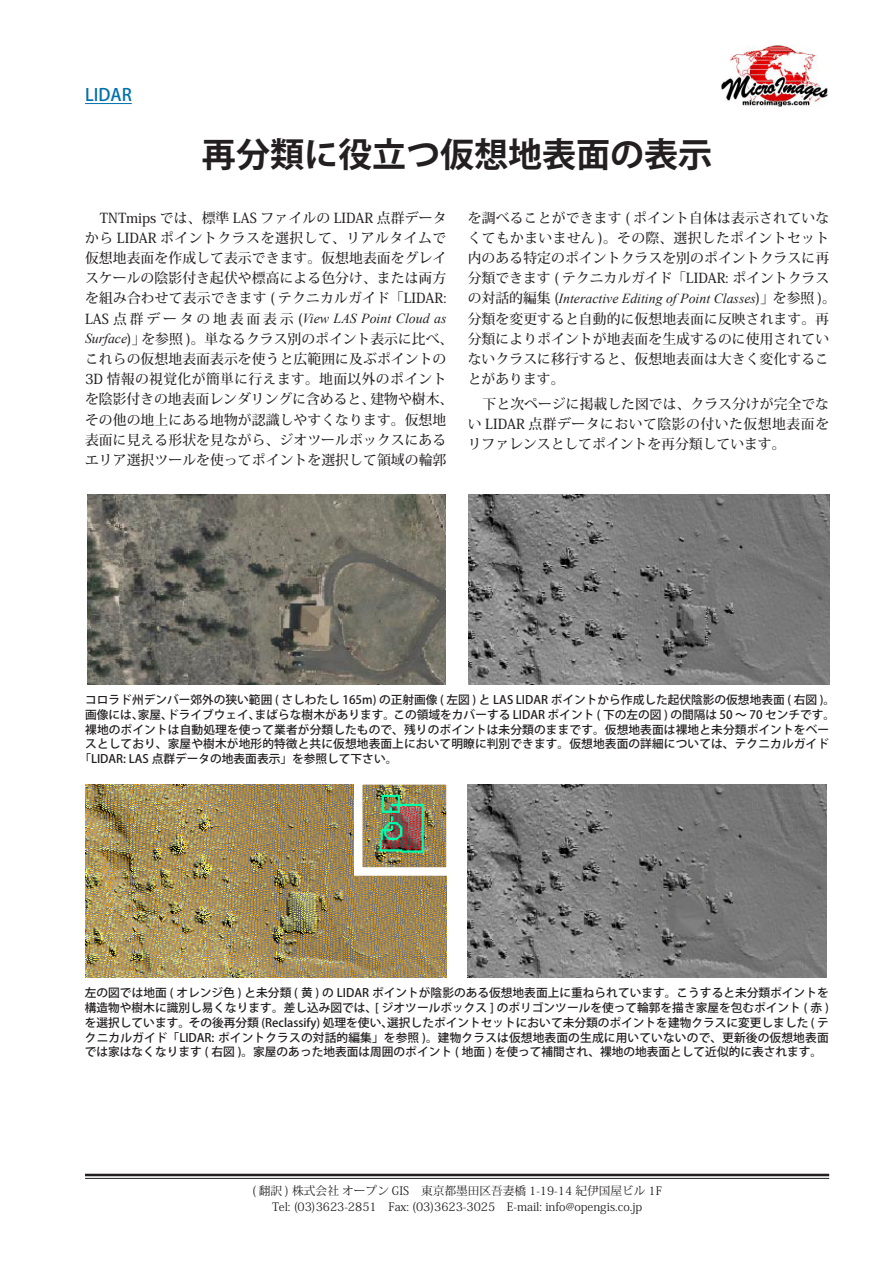
<style>
.page{position:relative;width:893px;height:1263px;background:#fff}
.page>*{position:absolute;margin:0;border:0;box-sizing:border-box;transform-origin:0 0}
.タイトル{font:700 34.05px "Koz Go Pro";color:#231f20}
.分類_下線{font:500 16.95px "Koz Go Pro";color:#0071ad}
.本文{font:500 13.8px/20.1px "Koz Min Pro";letter-spacing:.005em;color:#231f20;text-align:justify}
.本文-2{font:500 13.8px "Koz Min Pro";letter-spacing:.025em;color:#231f20}
.本文-3{font:italic 13.8px "Times New Roman";color:#231f20}
.画面の説明{font:500 11.7px/14.9px "Koz Go Pro";color:#231f20;text-align:right}
.t1{font:11.7px "Koz Min Pro";color:#231f20}
.s1{font-family:"Times New Roman";font-weight:400;font-style:italic}
.s2{font-family:"Koz Min Pro";font-weight:500;font-style:normal}
</style>
<div class="page">
<hr style="left:85px;top:1174px;width:744px;height:2px;background:#231f20">
<hr style="left:85px;top:1178px;width:744px;height:1px;background:#231f20">
<img style="left:721px;top:45px;width:107px;height:62px">
<hr style="left:85px;top:103px;width:47px;height:1px;background:#0071ad">
<img style="left:87px;top:494px;width:359px;height:191px">
<img style="left:469px;top:494px;width:360px;height:191px">
<img style="left:468px;top:784px;width:359px;height:193px">
<img style="left:85px;top:784px;width:361px;height:193px">
<img style="left:364px;top:786px;width:81px;height:80px">
<div style="left:354px;top:776px;width:101px;height:100px;border:9px solid #fff"></div>
<p class="分類_下線" style="left:85px;top:84px;width:48px">LIDAR</p>
<p class="タイトル" style="left:202px;top:133px;width:512px">再分類に役立つ仮想地表面の表示</p>
<p class="本文" style="left:85px;top:207px;width:363px;text-indent:15px">TNTmips では、標準 LAS ファイルの LIDAR 点群データから LIDAR ポイントクラスを選択して、リアルタイムで仮想地表面を作成して表示できます。仮想地表面をグレイスケールの陰影付き起伏や標高による色分け、または両方を組み合わせて表示できます ( テクニカルガイド「LIDAR:<br>LAS 点群データの地表面表示 (<span class="s1">View LAS Point Cloud as</span></p>
<p class="本文" style="left:141px;top:328px;width:313px">を参照 )。単なるクラス別のポイント表示に比べ、</p>
<p class="本文" style="left:468px;top:207px;width:370px;text-align:left">を調べることができます ( ポイント自体は表示されていなくてもかまいません )。その際、選択したポイントセット内のある特定のポイントクラスを別のポイントクラスに再分類できます ( テクニカルガイド「LIDAR: ポイントクラスの対話的編集 (<span class="s1">Interactive Editing ofPoint Classes</span>)」を参照。(</p>
<p class="本文" style="left:468px;top:308px;width:363px">分類を変更すると自動的に仮想地表面に反映されます。再分類によりポイントが地表面を生成するのに使用されていないクラスに移行すると、仮想地表面は大きく変化することがあります。</p>
<p class="本文" style="left:468px;top:393px;width:363px;text-indent:15px">下と次ページに掲載した図では、クラス分けが完全でない LIDAR 点群データにおいて陰影の付いた仮想地表面をリファレンスとしてポイントを再分類しています。</p>
<p class="本文-3" style="left:85px;top:329px;width:62px">Surface<span class="s2">)」</span></p>
<p class="本文" style="left:85px;top:348px;width:363px">これらの仮想地表面表示を使うと広範囲に及ぶポイントの</p>
<p class="本文-2" style="left:85px;top:369px;width:363px">3D 情報の視覚化が簡単に行えます。地面以外のポイント</p>
<p class="本文" style="left:370px;top:389px;width:84px">建物や樹木、</p>
<p class="本文" style="left:85px;top:389px;width:363px;text-align:left">を陰影付きの地表面レンダリングに含めると、<br>その他の地上にある地物が認識しやすくなります。仮想地表面に見える形状を見ながら、ジオツールボックスにあるエリア選択ツールを使ってポイントを選択して領域の輪郭</p>
<p class="画面の説明" style="left:85px;top:693px;width:751px">コロラド州デンバー郊外の狭い範囲 ( さしわたし 165m) の正射画像 ( 左図 と) LAS LIDAR ポイントから作成した起伏陰影の仮想地表面 ( 右図。(この領域をカバーする LIDAR ポイント ( 下の左の図 ) の間隔は 50 ～ 70 センチです。</p>
<p class="画面の説明" style="left:167px;top:707px;width:95px">ドライブウェイ、</p>
<p class="画面の説明" style="left:255px;top:707px;width:142px">まばらな樹木があります。</p>
<p class="画面の説明" style="left:138px;top:707px;width:37px">家屋、</p>
<p class="画面の説明" style="left:85px;top:707px;width:60px">画像には、</p>
<p class="画面の説明" style="left:85px;top:722px;width:745px">裸地のポイントは自動処理を使って業者が分類したもので、残りのポイントは未分類のままです。仮想地表面は裸地と未分類ポイントをベー</p>
<p class="画面の説明" style="left:85px;top:737px;width:745px">スとしており、家屋や樹木が地形的特徴と共に仮想地表面上において明瞭に判別できます。仮想地表面の詳細については、テクニカルガイド</p>
<p class="画面の説明" style="left:79px;top:752px;width:320px">「LIDAR: LAS 点群データの地表面表示」を参照して下さい。</p>
<p class="画面の説明" style="left:85px;top:986px;width:746px">左の図では地面 ( オレンジ色 ) と未分類 黄( の) LIDAR ポイントが陰影のある仮想地表面上に重ねられています。こうすると未分類ポイントを構造物や樹木に識別し易くなります。差し込み図では、[ ジオツールボックス ] のポリゴンツールを使って輪郭を描き家屋を包むポイント 赤( (選択したポイントセットにおいて未分類のポイントを建物クラスに変更しました テ(</p>
<p class="画面の説明" style="left:85px;top:1015px;width:745px;text-align:left">を選択しています。その後再分類 (Reclassify) 処理を使い、<br>クニカルガイド「LIDAR: ポイントクラスの対話的編集」を参照 )。建物クラスは仮想地表面の生成に用いていないので、更新後の仮想地表面では家はなくなります ( 右図 )。家屋のあった地表面は周囲のポイント ( 地面 ) を使って補間され、裸地の地表面として近似的に表されます。</p>
<p class="t1" style="left:252px;top:1182px;width:411px">( 翻訳 ) 株式会社オープン GIS　東京都墨田区吾妻橋 1-19-14 紀伊国屋ビル 1F</p>
<p class="t1" style="left:272px;top:1198px;width:372px">Tel (: 03)3623-2851　Fax (: 03)3623-3025　 -E mail: info@opengis.co j p.</p>
</div>
